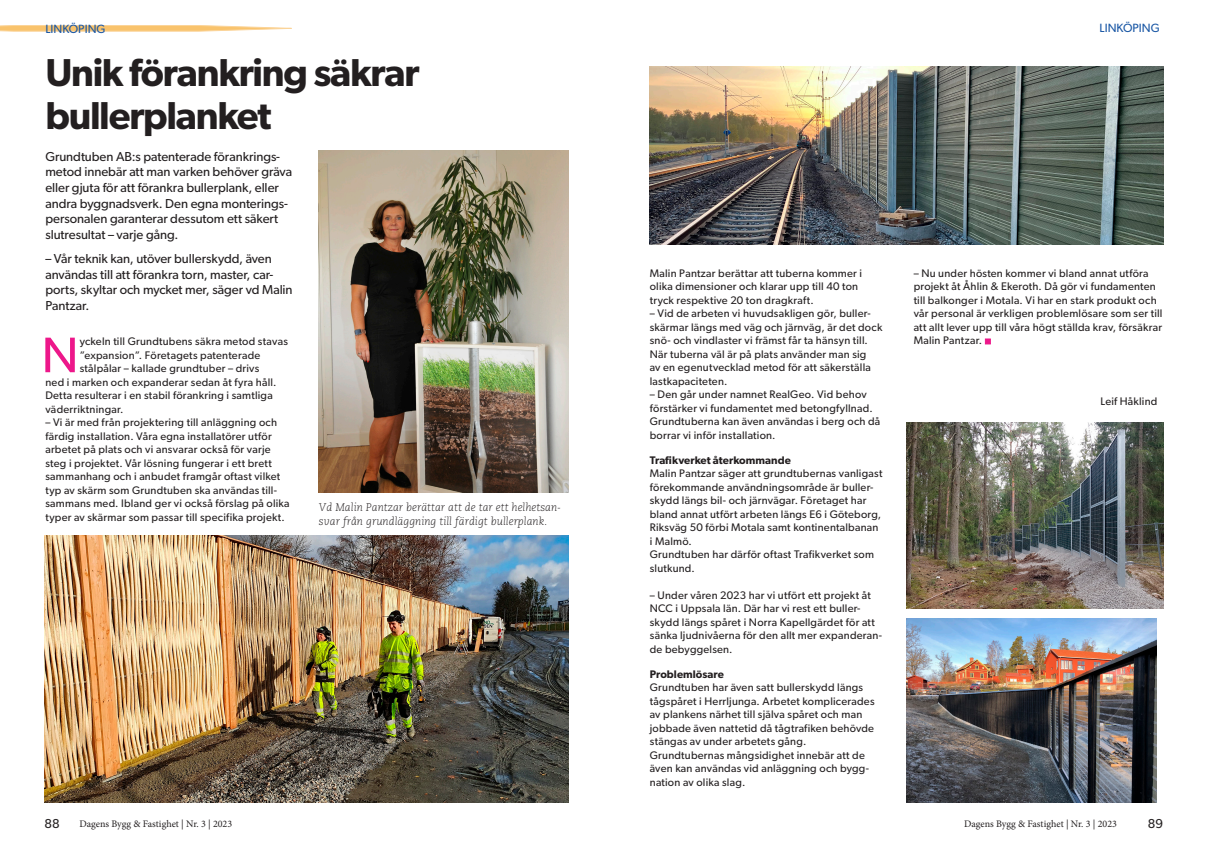
<style>
.page{position:relative;width:1208px;height:859px;background:#fff}
.page>*{position:absolute;margin:0;border:0;box-sizing:border-box;transform-origin:0 0}
.t1{font:50.1px "Gibson";color:#ed178a}
.t2{font:600 39px/43px "Gibson";letter-spacing:-.03em;color:#231f20}
.t3{font:13px/15.6px "Gibson";letter-spacing:-.005em;color:#231f20}
.t4{font:12px "Gibson";color:#1b58a5}
.t5{font:11px/13.5px "Gibson";letter-spacing:.02em;color:#231f20}
.t6{font:italic 300 11px/13.5px "Caecilia LT Std";color:#231f20}
.t7{font:600 11px "Gibson";letter-spacing:.005em;color:#231f20}
.t8{font:10px "Minion Pro";color:#231f20}
</style>
<div class="page">
<svg style="left:0;top:25px;width:292px;height:7px;background:#fad191"></svg>
<svg style="left:985px;top:338px;width:5px;height:6px"></svg>
<img style="left:319px;top:150px;width:250px;height:343px">
<img style="left:45px;top:536px;width:524px;height:266px">
<img style="left:650px;top:67px;width:513px;height:178px">
<img style="left:906px;top:422px;width:257px;height:186px">
<img style="left:906px;top:619px;width:250px;height:183px">
<p class="t4" style="left:45px;top:22px;width:62px">LINKÖPING</p>
<h2 class="t2" style="left:45px;top:50px;width:376px">Unik förankring säkrar bullerplanket</h2>
<p class="t3" style="left:45px;top:148px;width:248px">Grundtuben AB:s patenterade förankrings&shy;metod innebär att man varken behöver gräva eller gjuta för att förankra bullerplank, eller andra byggnadsverk. Den egna monterings&shy;personalen garanterar dessutom ett säkert slutresultat – varje gång.</p>
<p class="t3" style="left:45px;top:250px;width:249px">– Vår teknik kan, utöver bullerskydd, även användas till att förankra torn, master, car&shy;ports, skyltar och mycket mer, säger vd Malin Pantzar.</p>
<h1 class="t1" style="left:42px;top:325px;width:39px">N</h1>
<p class="t5" style="left:80px;top:334px;width:210px">yckeln till Grundtubens säkra metod stavas</p>
<p class="t5" style="left:80px;top:348px;width:182px">”expansion”. Företagets patenterade</p>
<p class="t5" style="left:80px;top:361px;width:181px">stålpålar – kallade grundtuber – drivs</p>
<p class="t5" style="left:45px;top:375px;width:233px">ned i marken och expanderar sedan åt fyra håll.</p>
<p class="t5" style="left:45px;top:388px;width:229px">Detta resulterar i en stabil förankring i samtliga</p>
<p class="t5" style="left:45px;top:402px;width:80px">väderriktningar.</p>
<p class="t5" style="left:45px;top:415px;width:246px">– Vi är med från projektering till anläggning och färdig installation. Våra egna installatörer utför arbetet på plats och vi ansvarar också för varje steg i projektet. Vår lösning fungerar i ett brett sammanhang och i anbudet framgår oftast vilket typ av skärm som Grundtuben ska användas till&shy;sammans med. Ibland ger vi också förslag på olika typer av skärmar som passar till specifika projekt.</p>
<p class="t6" style="left:319px;top:501px;width:244px">Vd Malin Pantzar berättar att de tar ett helhetsan&shy;svar från grundläggning till färdigt bullerplank.</p>
<p class="t4" style="left:1099px;top:21px;width:62px">LINKÖPING</p>
<p class="t5" style="left:650px;top:266px;width:214px">Malin Pantzar berättar att tuberna kommer i olika dimensioner och klarar upp till 40 ton tryck respektive 20 ton dragkraft.</p>
<p class="t5" style="left:650px;top:307px;width:234px">– Vid de arbeten vi huvudsakligen gör, buller&shy;skärmar längs med väg och järnväg, är det dock snö- och vindlaster vi främst får ta hänsyn till.<br>När tuberna väl är på plats använder man sig<br>av en egenutvecklad metod för att säkerställa lastkapaciteten.</p>
<p class="t5" style="left:650px;top:388px;width:232px">– Den går under namnet RealGeo. Vid behov förstärker vi fundamentet med betongfyllnad.<br>Grundtuberna kan även användas i berg och då borrar vi inför installation.</p>
<p class="t7" style="left:650px;top:453px;width:143px">Trafikverket återkommande</p>
<p class="t5" style="left:650px;top:466px;width:234px">Malin Pantzar säger att grundtubernas vanligast förekommande användningsområde är buller&shy;skydd längs bil- och järnvägar. Företaget har bland annat utfört arbeten längs E6 i Göteborg, Riksväg 50 förbi Motala samt kontinentalbanan i Malmö.<br>Grundtuben har därför oftast Trafikverket som slutkund.</p>
<p class="t5" style="left:650px;top:588px;width:234px">– Under våren 2023 har vi utfört ett projekt åt NCC i Uppsala län. Där har vi rest ett buller&shy;skydd längs spåret i Norra Kapellgärdet för att sänka ljudnivåerna för den allt mer expanderan&shy;de bebyggelsen.</p>
<p class="t7" style="left:650px;top:667px;width:76px">Problemlösare</p>
<p class="t5" style="left:650px;top:680px;width:226px">Grundtuben har även satt bullerskydd längs tågspåret i Herrljunga. Arbetet komplicerades av plankens närhet till själva spåret och man jobbade även nattetid då tågtrafiken behövde stängas av under arbetets gång.<br>Grundtubernas mångsidighet innebär att de även kan användas vid anläggning och bygg&shy;nation av olika slag.</p>
<p class="t5" style="left:913px;top:266px;width:250px">– Nu under hösten kommer vi bland annat utföra projekt åt Åhlin &amp; Ekeroth. Då gör vi fundamenten till balkonger i Motala. Vi har en stark produkt och vår personal är verkligen problemlösare som ser till att allt lever upp till våra högt ställda krav, försäkrar Malin Pantzar.</p>
<p class="t5" style="left:1100px;top:394px;width:59px">Leif Håklind</p>
<p class="t3" style="left:45px;top:815px;width:17px">88</p>
<p class="t3" style="left:1148px;top:815px;width:17px">89</p>
<p class="t8" style="left:79px;top:817px;width:154px">Dagens Bygg &amp; Fastighet | Nr. 3 | 2023</p>
<p class="t8" style="left:964px;top:817px;width:154px">Dagens Bygg &amp; Fastighet | Nr. 3 | 2023</p>
</div>
